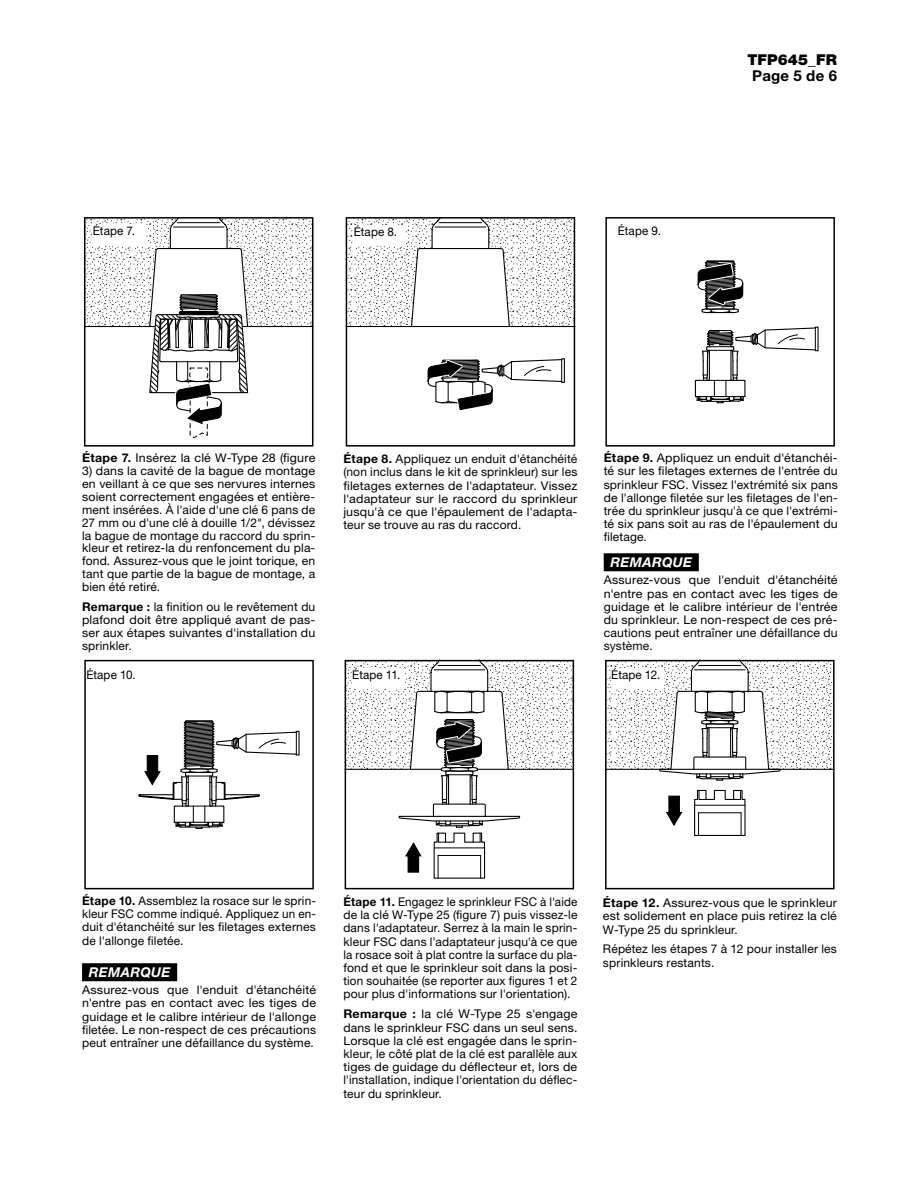
<style>
.page{position:relative;width:918px;height:1188px;background:#fff}
.page>*{position:absolute;margin:0;border:0;box-sizing:border-box;transform-origin:0 0}
.t1{font:900 15px "Helvetica Neue LT Std";letter-spacing:.005em;color:#000}
.t2{font:700 15px "Helvetica Neue LT Std";letter-spacing:.015em;color:#000}
.t3{font:italic 700 13.5px "Helvetica Neue LT Pro";letter-spacing:.025em;color:#fff}
.t4{font:12px/13.2px "Helvetica Neue LT Std";letter-spacing:.015em;color:#000;text-align:justify;scale:1.04 1}
.t5{font:12px/13.2px "Helvetica Neue LT Std";letter-spacing:.015em;color:#000;text-align:justify}
.t6{font:700 12px "Helvetica Neue LT Std";color:#000}
.s1{font-weight:700}
</style>
<div class="page">
<div style="left:82px;top:963px;width:95px;height:18px;background:#000"></div>
<div style="left:604px;top:553px;width:95px;height:18px;background:#000"></div>
<svg style="left:345px;top:660px;width:229px;height:229px"></svg>
<svg style="left:84px;top:660px;width:230px;height:229px"></svg>
<div style="left:93px;top:669px;width:48px;height:19px;background:#fff"></div>
<svg style="left:605px;top:660px;width:230px;height:229px"></svg>
<svg style="left:605px;top:217px;width:230px;height:230px"></svg>
<div style="left:614px;top:226px;width:48px;height:19px;background:#fff"></div>
<svg style="left:84px;top:659px;width:229px;height:11px"></svg>
<svg style="left:84px;top:217px;width:229px;height:230px"></svg>
<svg style="left:346px;top:217px;width:229px;height:230px"></svg>
<div style="left:93px;top:225px;width:52px;height:20px;background:#fff"></div>
<div style="left:354px;top:225px;width:52px;height:21px;background:#fff"></div>
<div style="left:618px;top:225px;width:52px;height:20px;background:#fff"></div>
<div style="left:86px;top:668px;width:52px;height:20px;background:#fff"></div>
<div style="left:352px;top:668px;width:52px;height:20px;background:#fff"></div>
<div style="left:611px;top:668px;width:52px;height:20px;background:#fff"></div>
<p class="t5" style="left:93px;top:224px;width:44px">Étape 7.</p>
<p class="t5" style="left:354px;top:225px;width:45px">Étape 8.</p>
<p class="t5" style="left:618px;top:224px;width:45px">Étape 9.</p>
<p class="t6" style="left:99px;top:227px;width:38px">Step 7</p>
<p class="t6" style="left:360px;top:227px;width:38px">Step 8</p>
<p class="t6" style="left:620px;top:227px;width:38px">Step 9</p>
<p class="t1" style="left:748px;top:50px;width:91px">TFP645_FR</p>
<p class="t2" style="left:752px;top:66px;width:86px">Page 5 de 6</p>
<p class="t4" style="left:82px;top:451px;width:226px"><span class="s1">Étape 7.</span> Insérez la clé W-Type 28 (figure</p>
<p class="t4" style="left:82px;top:464px;width:226px">3) dans la cavité de la bague de montage en veillant à ce que ses nervures internes soient correctement engagées et entière&shy;ment insérées. À l'aide d'une clé 6 pans de 27 mm ou d'une clé à douille 1/2", dévissez la bague de montage du raccord du sprin&shy;kleur et retirez-la du renfoncement du pla&shy;fond. Assurez-vous que le joint torique, en tant que partie de la bague de montage, a bien été retiré.</p>
<p class="t5" style="left:82px;top:600px;width:235px"><span class="s1">Remarque :</span> la finition ou le revêtement du plafond doit être appliqué avant de pas&shy;ser aux étapes suivantes d'installation du sprinkler.</p>
<p class="t5" style="left:343px;top:452px;width:236px"><span class="s1">Étape 8.</span> Appliquez un enduit d'étanchéité (non inclus dans le kit de sprinkleur) sur les filetages externes de l'adaptateur. Vissez l'adaptateur sur le raccord du sprinkleur jusqu'à ce que l'épaulement de l'adapta&shy;teur se trouve au ras du raccord.</p>
<p class="t4" style="left:604px;top:451px;width:227px"><span class="s1">Étape 9.</span> Appliquez un enduit d'étanchéi&shy;té sur les filetages externes de l'entrée du sprinkleur FSC. Vissez l'extrémité six pans de l'allonge filetée sur les filetages de l'en&shy;trée du sprinkleur jusqu'à ce que l'extrémi&shy;té six pans soit au ras de l'épaulement du filetage.</p>
<p class="t3" style="left:610px;top:553px;width:83px">REMARQUE</p>
<p class="t4" style="left:604px;top:573px;width:227px">Assurez-vous que l'enduit d'étanchéité n'entre pas en contact avec les tiges de guidage et le calibre intérieur de l'entrée du sprinkleur. Le non-respect de ces pré&shy;cautions peut entraîner une défaillance du système.</p>
<p class="t5" style="left:86px;top:668px;width:51px">Étape 10.</p>
<p class="t5" style="left:352px;top:668px;width:50px">Étape 11.</p>
<p class="t5" style="left:611px;top:668px;width:51px">Étape 12.</p>
<p class="t6" style="left:96px;top:670px;width:44px">Step 10</p>
<p class="t6" style="left:356px;top:670px;width:44px">Step 11</p>
<p class="t6" style="left:616px;top:670px;width:44px">Step 12</p>
<p class="t5" style="left:82px;top:894px;width:236px"><span class="s1">Étape 10.</span> Assemblez la rosace sur le sprin&shy;kleur FSC comme indiqué. Appliquez un en&shy;duit d'étanchéité sur les filetages externes de l'allonge filetée.</p>
<p class="t3" style="left:89px;top:963px;width:83px">REMARQUE</p>
<p class="t4" style="left:82px;top:983px;width:226px">Assurez-vous que l'enduit d'étanchéité n'entre pas en contact avec les tiges de guidage et le calibre intérieur de l'allonge filetée. Le non-respect de ces précautions peut entraîner une défaillance du système.</p>
<p class="t5" style="left:343px;top:895px;width:236px"><span class="s1">Étape 11.</span> Engagez le sprinkleur FSC à l'aide de la clé W-Type 25 (figure 7) puis vissez-le dans l'adaptateur. Serrez à la main le sprin&shy;kleur FSC dans l'adaptateur jusqu'à ce que la rosace soit à plat contre la surface du pla&shy;fond et que le sprinkleur soit dans la posi&shy;tion souhaitée (se reporter aux figures 1 et 2 pour plus d'informations sur l'orientation).</p>
<p class="t4" style="left:343px;top:1007px;width:227px"><span class="s1">Remarque :</span> la clé W-Type 25 s'engage dans le sprinkleur FSC dans un seul sens.<br>Lorsque la clé est engagée dans le sprin&shy;kleur, le côté plat de la clé est parallèle aux tiges de guidage du déflecteur et, lors de l'installation, indique l'orientation du déflec&shy;teur du sprinkleur.</p>
<p class="t5" style="left:603px;top:896px;width:235px"><span class="s1">Étape 12.</span> Assurez-vous que le sprinkleur est solidement en place puis retirez la clé W-Type 25 du sprinkleur.</p>
<p class="t5" style="left:603px;top:942px;width:235px">Répétez les étapes 7 à 12 pour installer les sprinkleurs restants.</p>
</div>
